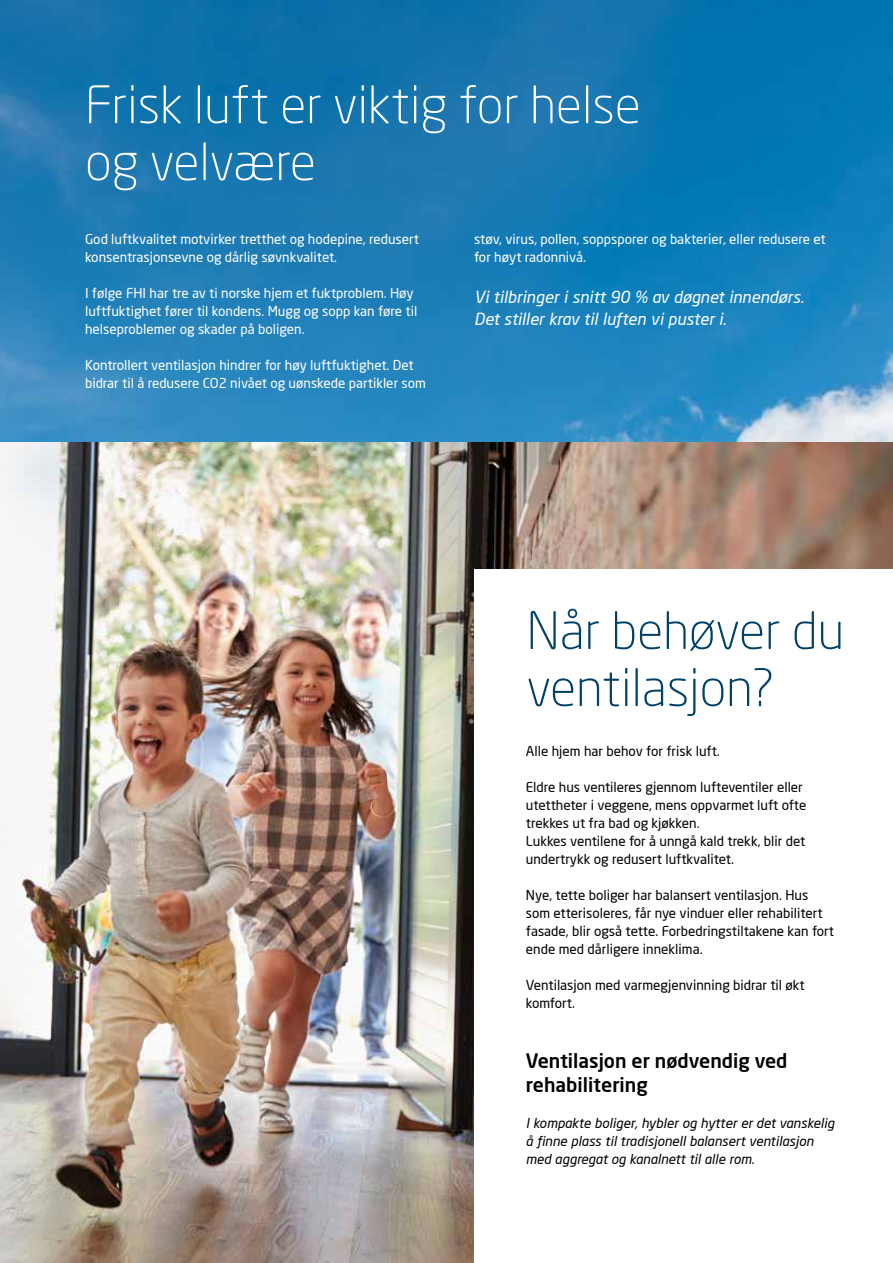
<style>
.page{position:relative;width:893px;height:1263px;background:#fff}
.page>*{position:absolute;margin:0;border:0;box-sizing:border-box;transform-origin:0 0}
.t1{font:300 51px/57px "Neo Sans";color:#fff}
.t2{font:300 51px/57px "Neo Sans";color:#004167}
.t3{font:500 19.5px/24px "Neo Sans";color:#000}
.t4{font:italic 16.5px/22.5px "Neo Sans";color:#fff}
.t5{font:13.5px/18px "Neo Sans";color:#000}
.t6{font:13.5px/18px "Neo Sans";color:#fff}
.t7{font:italic 13.5px/18px "Neo Sans";color:#000}
</style>
<div class="page">
<img style="left:0;top:0;width:893px;height:442px">
<img style="left:0;top:442px;width:893px;height:821px">
<div style="left:474px;top:570px;width:419px;height:693px;background:#fff"></div>
<h1 class="t1" style="left:85px;top:76px;width:557px">Frisk luft er viktig for helse og velvære</h1>
<p class="t6" style="left:85px;top:230px;width:336px">God luftkvalitet motvirker tretthet og hodepine, redusert konsentrasjonsevne og dårlig søvnkvalitet.</p>
<p class="t6" style="left:85px;top:284px;width:334px">I følge FHI har tre av ti norske hjem et fuktproblem. Høy luftfuktighet fører til kondens. Mugg og sopp kan føre til helseproblemer og skader på boligen.</p>
<p class="t6" style="left:85px;top:356px;width:342px">Kontrollert ventilasjon hindrer for høy luftfuktighet. Det bidrar til å redusere CO2 nivået og uønskede partikler som</p>
<p class="t6" style="left:474px;top:230px;width:353px">støv, virus, pollen, soppsporer og bakterier, eller redusere et for høyt radonnivå.</p>
<p class="t4" style="left:474px;top:285px;width:331px">Vi tilbringer i snitt 90 % av døgnet innendørs.<br>Det stiller krav til luften vi puster i.</p>
<h1 class="t2" style="left:527px;top:601px;width:319px">Når behøver du ventilasjon?</h1>
<p class="t5" style="left:526px;top:741px;width:195px">Alle hjem har behov for frisk luft.</p>
<p class="t5" style="left:526px;top:777px;width:282px">Eldre hus ventileres gjennom lufteventiler eller utettheter i veggene, mens oppvarmet luft ofte trekkes ut fra bad og kjøkken.<br>Lukkes ventilene for å unngå kald trekk, blir det undertrykk og redusert luftkvalitet.</p>
<p class="t5" style="left:526px;top:885px;width:310px">Nye, tette boliger har balansert ventilasjon. Hus som etterisoleres, får nye vinduer eller rehabilitert fasade, blir også tette. Forbedringstiltakene kan fort ende med dårligere inneklima.</p>
<p class="t5" style="left:526px;top:975px;width:280px">Ventilasjon med varmegjenvinning bidrar til økt komfort.</p>
<h2 class="t3" style="left:526px;top:1048px;width:263px">Ventilasjon er nødvendig ved rehabilitering</h2>
<p class="t7" style="left:526px;top:1113px;width:310px">I kompakte boliger, hybler og hytter er det vanskelig å finne plass til tradisjonell balansert ventilasjon med aggregat og kanalnett til alle rom.</p>
</div>
